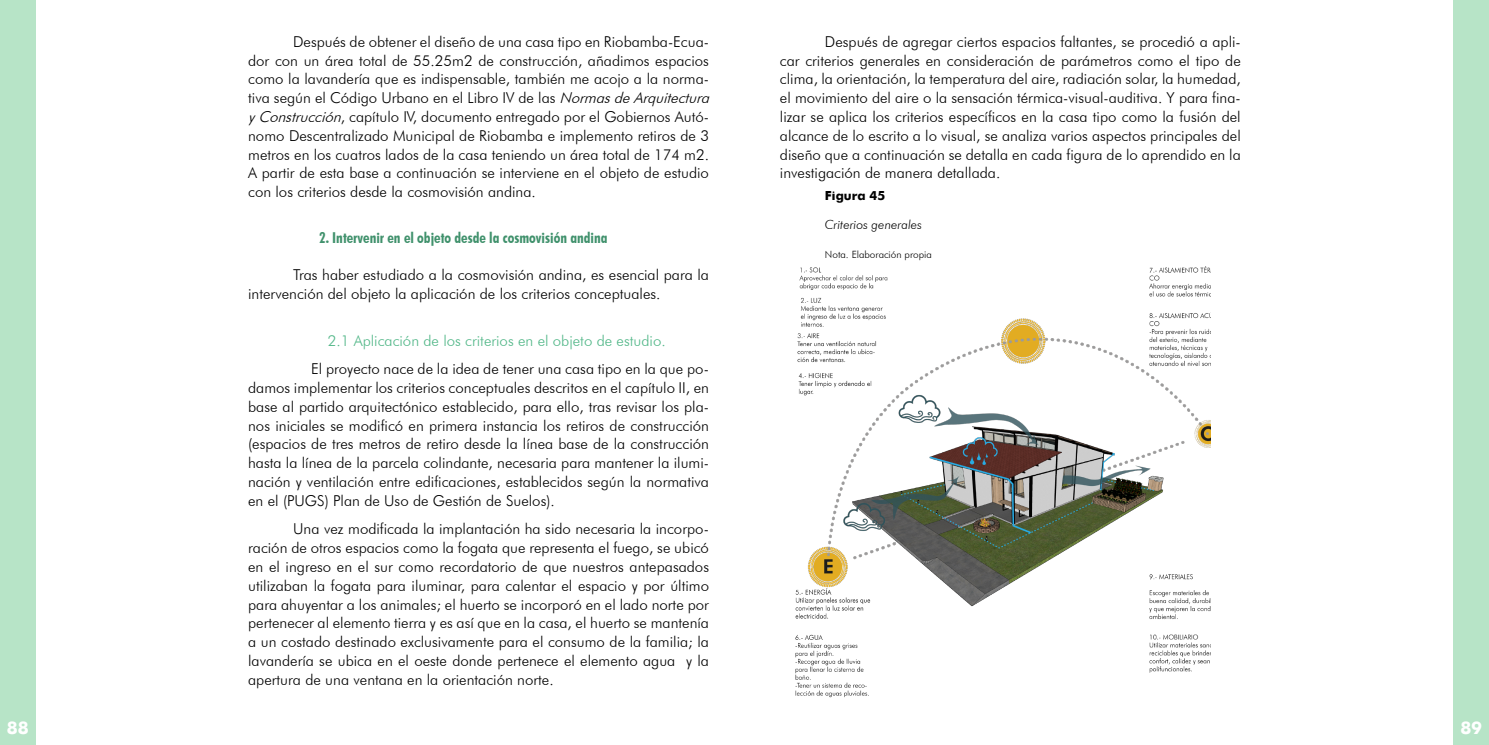
<style>
.page{position:relative;width:1489px;height:745px;background:#fff}
.page>*{position:absolute;margin:0;border:0;box-sizing:border-box;transform-origin:0 0}
.t1{font:700 17.5px "Futura";color:#fff}
.t2{font:300 15px/18.8px "Futura BT";color:#000;text-align:justify}
.t3{font:300 15px "Futura BT";color:#52b788}
.t4{font:700 condensed 15px "Futura BT";color:#40916c}
.t5{font:italic 300 12.5px "Futura BT";color:#000}
.t6{font:700 12.5px "Futura";color:#000}
.t7{font:300 10px "Futura BT";color:#000}
.s1{font-style:italic}
</style>
<div class="page">
<div style="left:0;top:0;width:35px;height:744px;background:#b7e4c7"></div>
<div style="left:1453px;top:0;width:35px;height:744px;background:#b7e4c7"></div>
<img style="left:795px;top:266px;width:415px;height:432px">
<p class="t2" style="left:248px;top:32px;width:467px;text-align:left;text-indent:45px">Después de obtener el diseño de una casa tipo en Riobamba-Ecua&shy;dor con un área total de 55.25m2 de construcción, añadimos espacios como la lavandería que es indispensable, también me acojo a la norma&shy;tiva según el Código Urbano en el Libro IV de las <span class="s1">NormasdeArquitectura yConstrucción</span>, capítulo IV, documento entregado por el Gobiernos Autó&shy;nomo Descentralizado Municipal de Riobamba e implemento retiros de 3 metros en los cuatros lados de la casa teniendo un área total de 174 m2.<br>A partir de esta base a continuación se interviene en el objeto de estudio con los criterios desde la cosmovisión andina.</p>
<p class="t4" style="left:319px;top:228px;width:290px">2. Intervenir en el objeto desde la cosmovisión andina</p>
<p class="t2" style="left:248px;top:265px;width:462px;text-indent:45px">Tras haber estudiado a la cosmovisión andina, es esencial para la intervención del objeto la aplicación de los criterios conceptuales.</p>
<p class="t3" style="left:328px;top:331px;width:339px">2.1 Aplicación de los criterios en el objeto de estudio.</p>
<p class="t2" style="left:248px;top:359px;width:462px;text-indent:63px">El proyecto nace de la idea de tener una casa tipo en la que po&shy;damos implementar los criterios conceptuales descritos en el capítulo II, en base al partido arquitectónico establecido, para ello, tras revisar los pla&shy;nos iniciales se modificó en primera instancia los retiros de construcción (espacios de tres metros de retiro desde la línea base de la construcción hasta la línea de la parcela colindante, necesaria para mantener la ilumi&shy;nación y ventilación entre edificaciones, establecidos según la normativa en el (PUGS) Plan de Uso de Gestión de Suelos).</p>
<p class="t2" style="left:248px;top:519px;width:462px;text-indent:45px">Una vez modificada la implantación ha sido necesaria la incorpo&shy;ración de otros espacios como la fogata que representa el fuego, se ubicó en el ingreso en el sur como recordatorio de que nuestros antepasados utilizaban la fogata para iluminar, para calentar el espacio y por último para ahuyentar a los animales; el huerto se incorporó en el lado norte por pertenecer al elemento tierra y es así que en la casa, el huerto se mantenía a un costado destinado exclusivamente para el consumo de la familia; la lavandería se ubica en el oeste donde pertenece el elemento agua y la apertura de una ventana en la orientación norte.</p>
<p class="t2" style="left:780px;top:32px;width:462px;text-indent:45px">Después de agregar ciertos espacios faltantes, se procedió a apli&shy;car criterios generales en consideración de parámetros como el tipo de clima, la orientación, la temperatura del aire, radiación solar, la humedad, el movimiento del aire o la sensación térmica-visual-auditiva. Y para fina&shy;lizar se aplica los criterios específicos en la casa tipo como la fusión del alcance de lo escrito a lo visual, se analiza varios aspectos principales del diseño que a continuación se detalla en cada figura de lo aprendido en la investigación de manera detallada.</p>
<p class="t6" style="left:825px;top:186px;width:62px">Figura 45</p>
<p class="t5" style="left:825px;top:217px;width:99px">Criterios generales</p>
<p class="t7" style="left:825px;top:248px;width:108px">Nota. Elaboración propia</p>
<p class="t1" style="left:7px;top:714px;width:23px">88</p>
<p class="t1" style="left:1460px;top:714px;width:23px">89</p>
</div>
